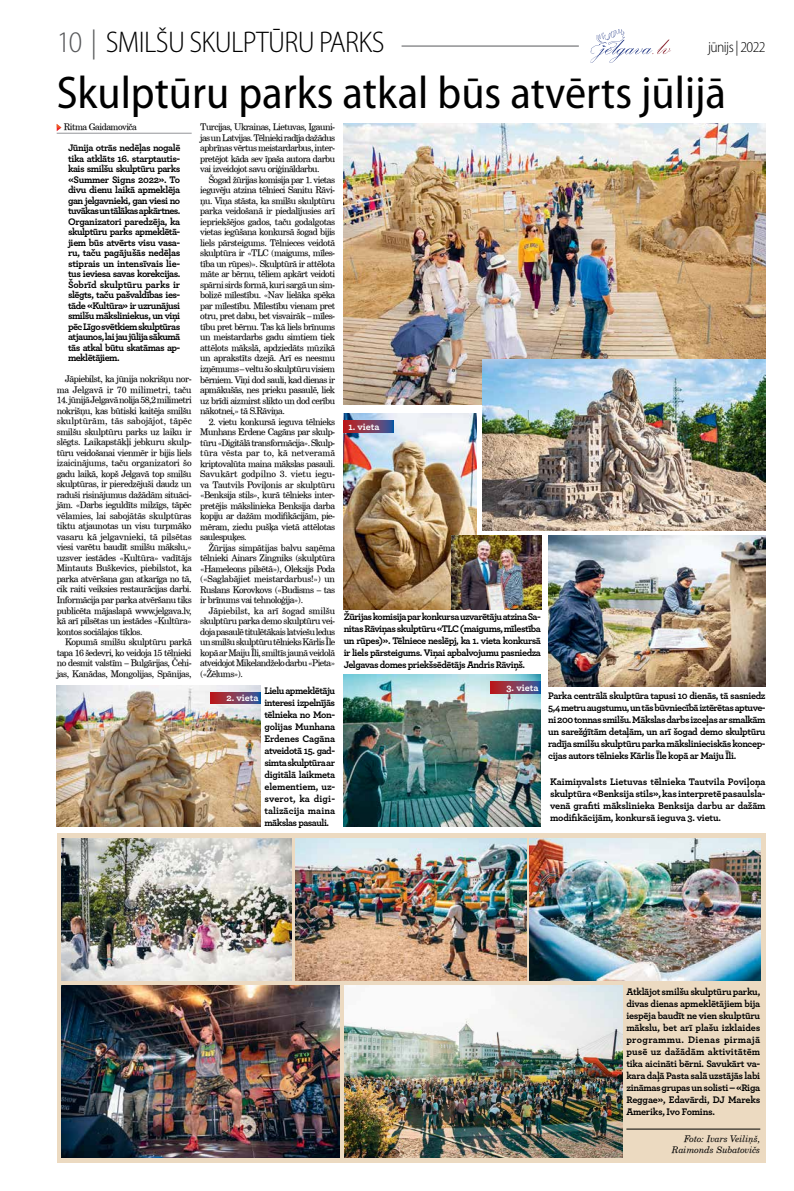
<style>
.page{position:relative;width:794px;height:1191px;background:#fff}
.page>*{position:absolute;margin:0;border:0;box-sizing:border-box;transform-origin:0 0}
.t1{font:semi-condensed 46px "Myriad Pro";color:#000}
.t2{font:300 semi-condensed 30px "Myriad Pro";letter-spacing:-.02em;color:#000}
.t3{font:300 semi-condensed 15px "Myriad Pro";letter-spacing:-.04em;color:#000}
.t4{font:700 10px/12px "Archer";letter-spacing:-.04em;color:#000;text-align:justify}
.t5{font:700 10px "Archer";color:#fff}
.t6{font:9px/10.5px "Century Schoolbook TL";letter-spacing:-.055em;color:#000;text-align:justify}
.t7{font:italic 9px/10.5px "Century Schoolbook TL";color:#000;text-align:right}
.s1{color:#58595b}
</style>
<div class="page">
<div style="left:57px;top:833px;width:708px;height:329px;background:#ecdac1"></div>
<svg style="left:590px;top:29px;width:81px;height:34px"></svg>
<hr style="left:401px;top:46px;width:178px;height:1px;background:#58595b">
<img style="left:57px;top:685px;width:204px;height:142px">
<img style="left:344px;top:123px;width:421px;height:281px">
<img style="left:344px;top:414px;width:132px;height:195px">
<img style="left:61px;top:985px;width:279px;height:172px">
<img style="left:62px;top:838px;width:230px;height:142px">
<img style="left:344px;top:674px;width:197px;height:152px">
<img style="left:296px;top:838px;width:230px;height:142px">
<img style="left:530px;top:838px;width:230px;height:142px">
<img style="left:548px;top:535px;width:217px;height:152px">
<img style="left:483px;top:359px;width:282px;height:172px">
<hr style="left:626px;top:1128px;width:134px;height:1px;background:#000">
<img style="left:451px;top:535px;width:90px;height:74px">
<svg style="left:211px;top:692px;width:50px;height:12px"></svg>
<svg style="left:491px;top:681px;width:50px;height:12px"></svg>
<svg style="left:344px;top:421px;width:50px;height:11px"></svg>
<img style="left:344px;top:985px;width:278px;height:172px">
<hr style="left:57px;top:133px;width:135px;height:1px;background:#939598">
<svg style="left:57px;top:124px;width:4px;height:7px"></svg>
<h2 class="t2" style="left:57px;top:24px;width:329px"><span class="s1">10 |</span> SMILŠU SKULPTŪRU PARKS</h2>
<h3 class="t3" style="left:708px;top:38px;width:59px">jūnijs | 2022</h3>
<h1 class="t1" style="left:57px;top:65px;width:671px">Skulptūru parks atkal būs atvērts jūlijā</h1>
<p class="t6" style="left:64px;top:122px;width:74px">Ritma Gaidamoviča</p>
<p class="t4" style="left:68px;top:142px;width:114px;line-height:10.5px">Jūnija otrās nedēļas nogalē tika atklāts 16. starptautis&shy;kais smilšu skulptūru parks «Summer Signs 2022». To divu dienu laikā apmeklēja gan jelgavnieki, gan viesi no tuvākas un tālākas apkārtnes.<br>Organizatori paredzēja, ka skulptūru parks apmeklētā&shy;jiem būs atvērts visu vasa&shy;ru, taču pagājušās nedēļas stiprais un intensīvais lie&shy;tus ieviesa savas korekcijas.<br>Šobrīd skulptūru parks ir slēgts, taču pašvaldības ies&shy;tāde «Kultūra» ir uzrunājusi smilšu māksliniekus, un viņi pēc Līgo svētkiem skulptūras atjaunos, lai jau jūlija sākumā tās atkal būtu skatāmas ap&shy;meklētājiem.</p>
<p class="t6" style="left:57px;top:374px;width:136px;text-align:right">Jāpiebilst, ka jūnija nokrišņu nor&shy;ma Jelgavā ir 70 milimetri, taču</p>
<p class="t6" style="left:57px;top:395px;width:136px">14. jūnijā Jelgavā nolija 58,2milimetri nokrišņu, kas būtiski kaitēja smilšu skulptūrām, tās sabojājot, tāpēc smilšu skulptūru parks uz laiku ir slēgts. Laikapstākļi jebkuru skulp&shy;tūru veidošanai vienmēr ir bijis liels izaicinājums, taču organizatori šo gadu laikā, kopš Jelgavā top smilšu skulptūras, ir pieredzējuši daudz un raduši risinājumus dažādām situāci&shy;jām. «Darbs ieguldīts milzīgs, tāpēc vēlamies, lai sabojātās skulptūras tiktu atjaunotas un visu turpmāko vasaru kā jelgavnieki, tā pilsētas viesi varētu baudīt smilšu mākslu,» uzsver iestādes «Kultūra» vadītājs Mintauts Buškevics, piebilstot, ka parka atvēršana gan atkarīga no tā, cik raiti veiksies restaurācijas darbi.<br>Informācija par parka atvēršanu tiks publicēta mājaslapā www.jelgava.lv, kā arī pilsētas un iestādes «Kultūra» kontos sociālajos tīklos.</p>
<p class="t6" style="left:57px;top:636px;width:136px;text-indent:9px">Kopumā smilšu skulptūru parkā tapa 16 šedevri, ko veidoja 15 tēlnieki no desmit valstīm – Bulgārijas, Čehi&shy;jas, Kanādas, Mongolijas, Spānijas,</p>
<p class="t6" style="left:200px;top:122px;width:136px">Turcijas, Ukrainas, Lietuvas, Igauni&shy;jas un Latvijas. Tēlnieki radīja dažādus apbrīnas vērtus meistardarbus, inter&shy;pretējot kāda sev īpaša autora darbu vai izveidojot savu oriģināldarbu.</p>
<p class="t6" style="left:200px;top:174px;width:136px;text-indent:9px">Šogad žūrijas komisija par 1. vietas ieguvēju atzina tēlnieci Sanitu Rāvi&shy;ņu. Viņa stāsta, ka smilšu skulptūru parka veidošanā ir piedalījusies arī iepriekšējos gados, taču godalgotas vietas iegūšana konkursā šogad bijis liels pārsteigums. Tēlnieces veidotā skulptūra ir «TLC (maigums, mīles&shy;tība un rūpes)». Skulptūrā ir attēlota māte ar bērnu, tēliem apkārt veidoti spārni sirds formā, kuri sargā un sim&shy;bolizē mīlestību. «Nav lielāka spēka par mīlestību. Mīlestību vienam pret otru, pret dabu, bet visvairāk – mīles&shy;tību pret bērnu. Tas kā liels brīnums un meistardarbs gadu simtiem tiek attēlots mākslā, apdziedāts mūzikā un aprakstīts dzejā. Arī es neesmu izņēmums– veltu šo skulptūru visiem bērniem. Viņi dod sauli, kad dienas ir apmākušās, nes prieku pasaulē, liek uz brīdi aizmirst slikto un dod cerību nākotnei,» tā S.Rāviņa.</p>
<p class="t6" style="left:200px;top:416px;width:136px;text-indent:8px">2. vietu konkursā ieguva tēlnieks Munhans Erdene Cagāns par skulp&shy;tūru «Digitālā transformācija». Skulp&shy;tūra vēsta par to, kā netveramā kriptovalūta maina mākslas pasauli.<br>Savukārt godpilno 3. vietu iegu&shy;va Tautvils Poviļonis ar skulptūru «Benksija stils», kurā tēlnieks inter&shy;pretējis mākslinieka Benksija darba kopiju ar dažām modifikācijām, pie&shy;mēram, ziedu pušķa vietā attēlotas saulespuķes.</p>
<p class="t6" style="left:200px;top:542px;width:136px;text-indent:9px">Žūrijas simpātijas balvu saņēma tēlnieki Ainars Zingniks (skulptūra «Hameleons pilsētā»), Oleksijs Poda («Saglabājiet meistardarbus!») un Ruslans Korovkovs («Budisms – tas ir brīnums vai tehnoloģija»).</p>
<p class="t6" style="left:200px;top:605px;width:136px;text-indent:9px">Jāpiebilst, ka arī šogad smilšu skulptūru parka demo skulptūru vei&shy;doja pasaulē titulētākais latviešu ledus un smilšu skulptūru tēlnieks Kārlis Īle kopā ar Maiju Īli, smiltīs jaunā veidolā atveidojot Mikelandželo darbu «Pieta» («Žēlums»).</p>
<p class="t4" style="left:264px;top:684px;width:72px">Lielu apmeklētāju interesi izpelnījās tēlnieka no Mon&shy;golijas Munhana Erdenes Cagāna atveidotā 15. gad&shy;simta skulptūra ar digitālā laikmeta elementiem, uz&shy;sverot, ka digi&shy;talizācija maina mākslas pasauli.</p>
<p class="t5" style="left:226px;top:690px;width:34px">2. vieta</p>
<p class="t5" style="left:348px;top:419px;width:33px">1. vieta</p>
<p class="t4" style="left:344px;top:610px;width:199px">Žūrijas komisija par konkursa uzvarētāju atzina Sa&shy;nitas Rāviņas skulptūru «TLC (maigums, mīlestība un rūpes)». Tēlniece neslēpj, ka 1. vieta konkursā ir liels pārsteigums. Viņai apbalvojumu pasniedza Jelgavas domes priekšsēdētājs Andris Rāviņš.</p>
<p class="t5" style="left:506px;top:679px;width:34px">3. vieta</p>
<p class="t4" style="left:548px;top:689px;width:219px">Parka centrālā skulptūra tapusi 10 dienās, tā sasniedz 5,4 metru augstumu, un tās būvniecībā iztērētas aptuve&shy;ni 200 tonnas smilšu. Mākslas darbs izceļas ar smalkām un sarežģītām detaļām, un arī šogad demo skulptūru radīja smilšu skulptūru parka mākslinieciskās koncep&shy;cijas autors tēlnieks Kārlis Īle kopā ar Maiju Īli.</p>
<p class="t4" style="left:550px;top:775px;width:217px">Kaimiņvalsts Lietuvas tēlnieka Tautvila Poviļoņa skulptūra «Benksija stils», kas interpretē pasaulsla&shy;venā grafiti mākslinieka Benksija darbu ar dažām modifikācijām, konkursā ieguva 3. vietu.</p>
<p class="t4" style="left:626px;top:985px;width:135px">Atklājot smilšu skulptūru parku, divas dienas apmeklētājiem bija iespēja baudīt ne vien skulptūru mākslu, bet arī plašu izklaides programmu. Dienas pirmajā pusē uz dažādām aktivitātēm tika aicināti bērni. Savukārt va&shy;kara daļā Pasta salā uzstājās labi zināmas grupas un solisti – «Riga Reggae», Edavārdi, DJ Mareks Ameriks, Ivo Fomins.</p>
<p class="t7" style="left:672px;top:1133px;width:90px">Foto: Ivars Veiliņš,<br>Raimonds Subatovičs</p>
</div>
